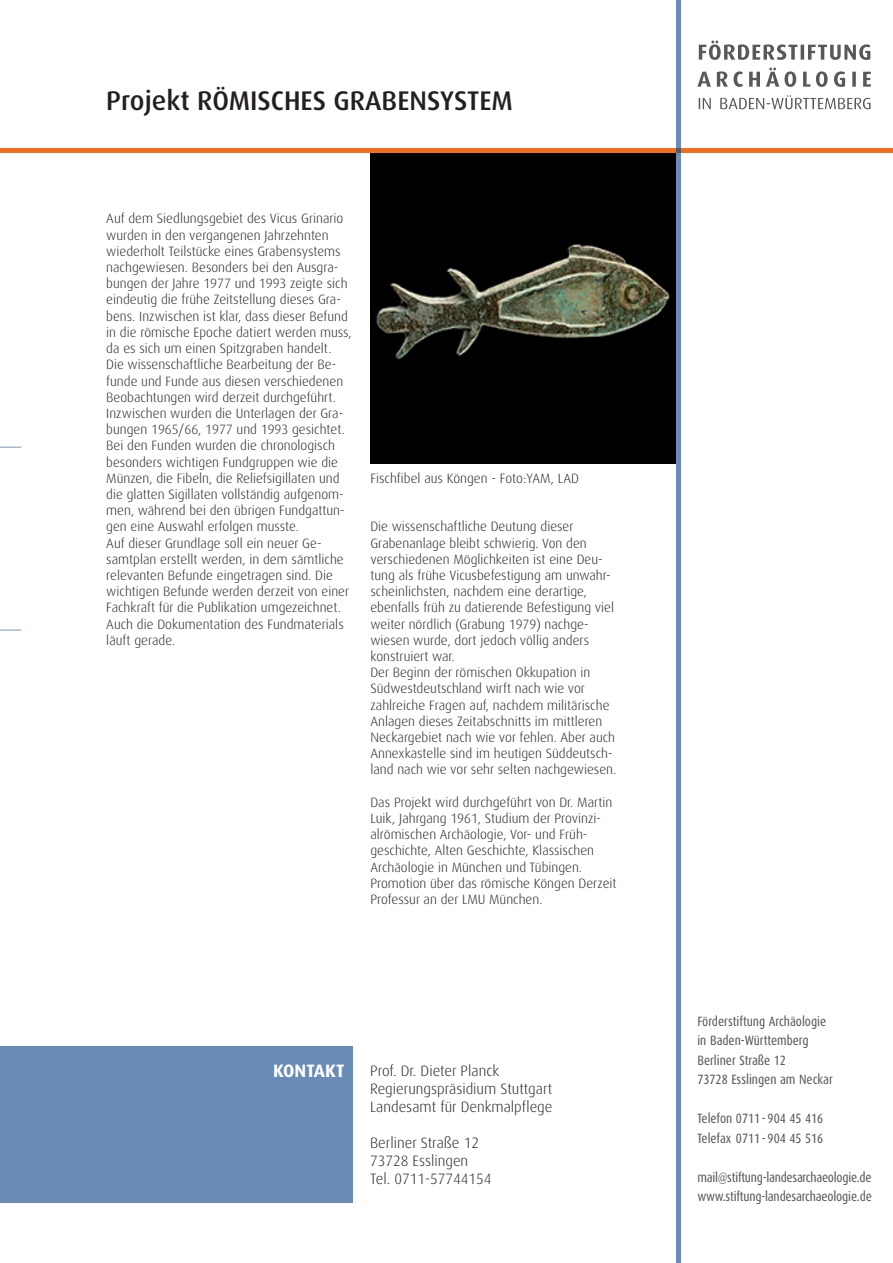
<style>
.page{position:relative;width:893px;height:1263px;background:#fff}
.page>*{position:absolute;margin:0;border:0;box-sizing:border-box;transform-origin:0 0}
.t1{font:500 27px "Dax";color:#231f20}
.t2{font:700 18px "Dax";color:#fff}
.t3{font:300 15px/18px "Dax";color:#231f20}
.t4{font:300 13.5px/16.2px "Dax";color:#231f20}
.t5{font:13.5px/19.5px "Dax Condensed";color:#57585a}
</style>
<div class="page">
<hr style="left:0;top:629px;width:21px;height:2px;background:#688cb6">
<hr style="left:0;top:446px;width:21px;height:2px;background:#688cb6">
<svg style="left:699px;top:95px;width:171px;height:14px"></svg>
<svg style="left:697px;top:68px;width:174px;height:19px"></svg>
<svg style="left:699px;top:41px;width:171px;height:19px"></svg>
<img style="left:371px;top:153px;width:305px;height:310px">
<div style="left:0;top:1047px;width:352px;height:156px;background:#688cb6"></div>
<hr style="left:0;top:149px;width:893px;height:4px;background:#f36e21">
<hr style="left:676px;top:0;width:4px;height:1263px;background:#688cb6">
<svg style="left:676px;top:149px;width:4px;height:4px"></svg>
<h1 class="t1" style="left:106px;top:82px;width:408px">Projekt RÖMISCHES GRABENSYSTEM</h1>
<p class="t4" style="left:106px;top:210px;width:247px">Auf dem Siedlungsgebiet des Vicus Grinario wurden in den vergangenen Jahrzehnten wiederholt Teilstücke eines Grabensystems nachgewiesen. Besonders bei den Ausgra&shy;bungen der Jahre 1977 und 1993 zeigte sich eindeutig die frühe Zeitstellung dieses Gra&shy;bens. Inzwischen ist klar, dass dieser Befund in die römische Epoche datiert werden muss, da es sich um einen Spitzgraben handelt.<br>Die wissenschaftliche Bearbeitung der Be&shy;funde und Funde aus diesen verschiedenen Beobachtungen wird derzeit durchgeführt.<br>Inzwischen wurden die Unterlagen der Gra&shy;bungen 1965/66, 1977 und 1993 gesichtet.<br>Bei den Funden wurden die chronologisch besonders wichtigen Fundgruppen wie die Münzen, die Fibeln, die Reliefsigillaten und die glatten Sigillaten vollständig aufgenom&shy;men, während bei den übrigen Fundgattun&shy;gen eine Auswahl erfolgen musste.<br>Auf dieser Grundlage soll ein neuer Ge&shy;samtplan erstellt werden, in dem sämtliche relevanten Befunde eingetragen sind. Die wichtigen Befunde werden derzeit von einer Fachkraft für die Publikation umgezeichnet.<br>Auch die Dokumentation des Fundmaterials läuft gerade.</p>
<p class="t4" style="left:370px;top:469px;width:210px">Fischfibel aus Köngen - Foto:YAM, LAD</p>
<p class="t4" style="left:370px;top:518px;width:247px">Die wissenschaftliche Deutung dieser Grabenanlage bleibt schwierig. Von den verschiedenen Möglichkeiten ist eine Deu&shy;tung als frühe Vicusbefestigung am unwahr&shy;scheinlichsten, nachdem eine derartige, ebenfalls früh zu datierende Befestigung viel weiter nördlich (Grabung 1979) nachge&shy;wiesen wurde, dort jedoch völlig anders konstruiert war.<br>Der Beginn der römischen Okkupation in Südwestdeutschland wirft nach wie vor zahlreiche Fragen auf, nachdem militärische Anlagen dieses Zeitabschnitts im mittleren Neckargebiet nach wie vor fehlen. Aber auch Annexkastelle sind im heutigen Süddeutsch&shy;land nach wie vor sehr selten nachgewiesen.</p>
<p class="t4" style="left:370px;top:793px;width:248px">Das Projekt wird durchgeführt von Dr. Martin Luik, Jahrgang 1961, Studium der Provinzi&shy;alrömischen Archäologie, Vor- und Früh&shy;geschichte, Alten Geschichte, Klassischen Archäologie in München und Tübingen.<br>Promotion über das römische Köngen Derzeit Professur an der LMU München.</p>
<h2 class="t2" style="left:273px;top:1059px;width:73px">KONTAKT</h2>
<p class="t3" style="left:370px;top:1061px;width:184px">Prof. Dr. Dieter Planck<br>Regierungspräsidium Stuttgart<br>Landesamt für Denkmalpflege</p>
<p class="t3" style="left:370px;top:1133px;width:123px">Berliner Straße 12<br>73728 Esslingen<br>Tel. 0711-57744154</p>
<p class="t5" style="left:697px;top:1011px;width:137px">Förderstiftung Archäologie in Baden-Württemberg<br>Berliner Straße 12<br>73728 Esslingen am Neckar</p>
<p class="t5" style="left:697px;top:1109px;width:127px">Telefon 0711 - 904 45 416<br>Telefax 0711 - 904 45 516</p>
<p class="t5" style="left:697px;top:1167px;width:176px">mail@stiftung-landesarchaeologie.de www.stiftung-landesarchaeologie.de</p>
</div>
